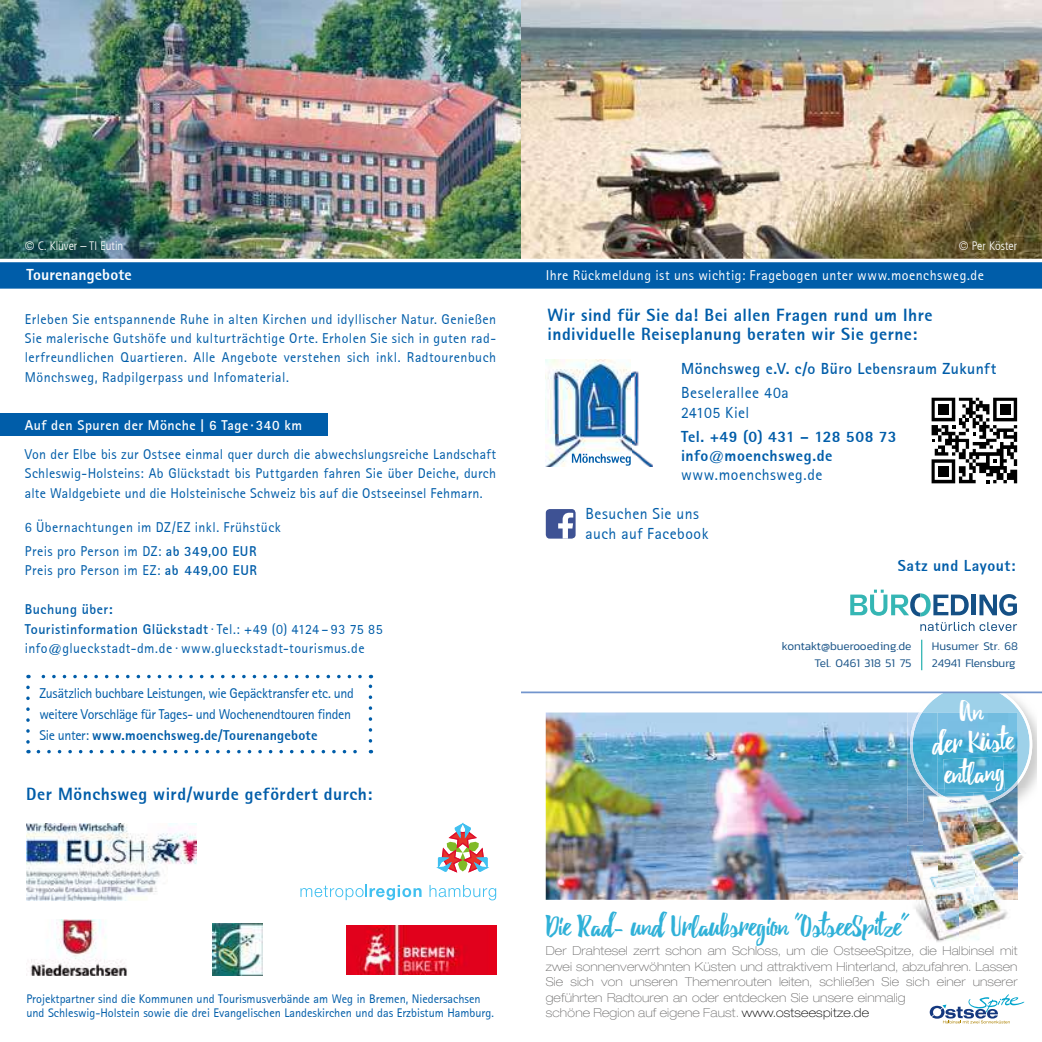
<style>
.page{position:relative;width:1042px;height:1042px;background:#fff}
.page>*{position:absolute;margin:0;border:0;box-sizing:border-box;transform-origin:0 0}
.t1{font:30.8px "Beacon";color:#30b1d8}
.t2{font:30.8px/30.8px "Beacon";color:#fff;text-align:center}
.t3{font:800 17.5px/19.2px "Libre Sans Serif Black S Si";letter-spacing:.03em;color:#005da9}
.t4{font:15.75px/19.2px "Libre Sans Serif S Si";letter-spacing:.03em;color:#005da9}
.t5{font:800 15.75px/19.2px "Libre Sans Serif Black S Si";letter-spacing:.035em;color:#005da9}
.t6{font:700 15.75px "Libre Sans Serif S Si";letter-spacing:.03em;color:#005da9}
.t7{font:800 15.75px "Libre Sans Serif Black S Si";letter-spacing:.01em;color:#fff}
.t8{font:14px/19.2px "Libre Sans Serif S Si";letter-spacing:.025em;color:#005da9;text-align:justify}
.t9{font:14px/21px "Libre Sans Serif S Si";letter-spacing:-.02em;color:#005da9}
.t10{font:14px "Libre Sans Serif S Si";letter-spacing:.035em;color:#fff}
.t11{font:800 14px "Libre Sans Serif Black S Si";letter-spacing:.015em;color:#005da9}
.t12{font:700 14px "Libre Sans Serif S Si";letter-spacing:.035em;color:#fff}
.t13{font:100 expanded 12.42px/15.4px "Helvetica Neue LT";letter-spacing:.01em;color:#706f6f}
.t14{font:12.25px/14px "Libre Sans Serif S Si";color:#005da9}
.t15{font:300 condensed 12.25px "Frutiger LT";color:#fff}
.t16{font:300 11.9px/16.8px "Kanit";color:#155085;text-align:right}
.s1{font-weight:700}
.s2{font-family:"Arial"}
.s3{font-family:"Libre Sans Serif S Si";font-weight:400}
.s4{color:#000}
</style>
<div class="page">
<img style="left:0;top:0;width:1042px;height:259px">
<svg style="left:0;top:262px;width:1042px;height:27px;background:#0560aa"></svg>
<div style="left:0;top:413px;width:327px;height:23px;background:#005da9"></div>
<img style="left:1012px;top:854px;width:5px;height:46px">
<img style="left:546px;top:712px;width:377px;height:188px">
<img style="left:907px;top:693px;width:130px;height:95px">
<img style="left:907px;top:712px;width:16px;height:110px">
<img style="left:910px;top:712px;width:9px;height:76px">
<img style="left:1017px;top:795px;width:9px;height:91px">
<img style="left:923px;top:822px;width:54px;height:23px">
<img style="left:977px;top:795px;width:40px;height:59px">
<img style="left:937px;top:805px;width:40px;height:17px">
<img style="left:923px;top:795px;width:14px;height:27px">
<img style="left:937px;top:795px;width:38px;height:10px">
<img style="left:975px;top:795px;width:39px;height:10px">
<svg style="left:919px;top:693px;width:113px;height:102px;background:#77bedc"></svg>
<img style="left:944px;top:788px;width:60px;height:6px">
<img style="left:909px;top:900px;width:99px;height:42px">
<img style="left:937px;top:886px;width:75px;height:14px">
<img style="left:907px;top:845px;width:30px;height:55px">
<img style="left:923px;top:845px;width:89px;height:41px">
<svg style="left:929px;top:994px;width:96px;height:29px"></svg>
<svg style="left:546px;top:509px;width:29px;height:29px"></svg>
<img style="left:546px;top:359px;width:107px;height:107px">
<svg style="left:572px;top:454px;width:59px;height:12px"></svg>
<hr style="left:521px;top:691px;width:521px;height:2px;background:#7295cd">
<img style="left:26px;top:919px;width:101px;height:56px">
<svg style="left:437px;top:822px;width:52px;height:51px"></svg>
<svg style="left:300px;top:885px;width:121px;height:15px"></svg>
<svg style="left:429px;top:885px;width:67px;height:15px"></svg>
<img style="left:213px;top:924px;width:49px;height:51px">
<img style="left:347px;top:925px;width:149px;height:49px">
<img style="left:26px;top:823px;width:170px;height:77px">
<hr style="left:971px;top:594px;width:4px;height:21px;background:#155085">
<svg style="left:979px;top:594px;width:38px;height:22px"></svg>
<svg style="left:850px;top:589px;width:118px;height:27px"></svg>
<svg style="left:920px;top:622px;width:97px;height:9px"></svg>
<hr style="left:921px;top:640px;width:1px;height:30px;background:#35b6b4">
<svg style="left:26px;top:687px;width:4px;height:66px"></svg>
<svg style="left:38px;top:750px;width:333px;height:3px"></svg>
<svg style="left:369px;top:675px;width:3px;height:66px"></svg>
<svg style="left:28px;top:675px;width:332px;height:3px"></svg>
<svg style="left:931px;top:398px;width:86px;height:85px"></svg>
<div style="left:1000px;top:404px;width:10px;height:10px;background:#000"></div>
<div style="left:938px;top:466px;width:10px;height:10px;background:#000"></div>
<div style="left:938px;top:404px;width:10px;height:10px;background:#000"></div>
<p class="t15" style="left:25px;top:239px;width:100px">© C. Klüver – TI Eutin</p>
<p class="t15" style="left:959px;top:239px;width:60px">© Per Köster</p>
<p class="t7" style="left:27px;top:265px;width:107px">Tourenangebote</p>
<p class="t8" style="left:25px;top:309px;width:473px">Erleben Sie entspannende Ruhe in alten Kirchen und idyllischer Natur. Genießen Sie malerische Gutshöfe und kulturträchtige Orte. Erholen Sie sich in guten rad&shy;lerfreundlichen Quartieren. Alle Angebote verstehen sich inkl. Radtourenbuch Mönchsweg, Radpilgerpass und Infomaterial.</p>
<p class="t12" style="left:25px;top:416px;width:279px">Auf den Spuren der Mönche | 6 Tage ∙ 340 km</p>
<p class="t8" style="left:25px;top:445px;width:473px">Von der Elbe bis zur Ostsee einmal quer durch die abwechslungsreiche Landschaft Schleswig-Holsteins: Ab Glückstadt bis Puttgarden fahren Sie über Deiche, durch alte Waldgebiete und die Holsteinische Schweiz bis auf die Ostseeinsel Fehmarn.</p>
<p class="t8" style="left:25px;top:515px;width:257px;line-height:24.2px">6 Übernachtungen im DZ/EZ inkl. Frühstück<br>Preis pro Person im DZ: <span class="s1">ab 349,00 EUR</span></p>
<p class="t8" style="left:25px;top:561px;width:234px">Preis pro Person im EZ: <span class="s1">ab 449,00 EUR</span></p>
<p class="t8" style="left:25px;top:600px;width:359px;text-align:left"><span class="s1">Buchung über:<br>Touristinformation Glückstadt</span><span class="s2">∙</span> Tel.: +49 (0) 4124 – 93 75 85 info@glueckstadt-dm.de <span class="s2">∙</span> www.glueckstadt-tourismus.de</p>
<p class="t9" style="left:39px;top:683px;width:316px">Zusätzlich buchbare Leistungen, wie Gepäcktransfer etc. und weitere Vorschläge für Tages- und Wochenendtouren finden</p>
<p class="t11" style="left:39px;top:726px;width:280px"><span class="s3">Sie unter:</span> www.moenchsweg.de/Tourenangebote</p>
<p class="t3" style="left:26px;top:784px;width:347px">Der Mönchsweg wird/wurde gefördert durch:</p>
<p class="t14" style="left:26px;top:992px;width:469px">Projektpartner sind die Kommunen und Tourismusverbände am Weg in Bremen, Niedersachsen und Schleswig-Holstein sowie die drei Evangelischen Landeskirchen und das Erzbistum Hamburg.</p>
<p class="t10" style="left:546px;top:267px;width:440px">Ihre Rückmeldung ist uns wichtig: Fragebogen unter www.moenchsweg.de</p>
<p class="t3" style="left:547px;top:305px;width:387px">Wir sind für Sie da! Bei allen Fragen rund um Ihre individuelle Reiseplanung beraten wir Sie gerne:</p>
<p class="t6" style="left:681px;top:359px;width:317px">Mönchsweg e.V. c/o Büro Lebensraum Zukunft</p>
<p class="t4" style="left:681px;top:383px;width:109px">Beselerallee 40a<br>24105 Kiel</p>
<p class="t5" style="left:681px;top:426px;width:217px">Tel. +49 (0) 431 – 128 508 73 info@moenchsweg.de</p>
<p class="t4" style="left:681px;top:465px;width:143px">www.moenchsweg.de</p>
<p class="t4" style="left:585px;top:504px;width:124px">Besuchen Sie uns auch auf Facebook</p>
<p class="t5" style="left:897px;top:555px;width:119px">Satz und Layout:</p>
<p class="t16" style="left:782px;top:637px;width:131px">kontakt@buerooeding.de<br>Tel. 0461 318 51 75</p>
<p class="t16" style="left:932px;top:637px;width:88px;text-align:left">Husumer Str. 68<br>24941 Flensburg</p>
<h1 class="t2" style="left:929px;top:699px;width:83px;rotate:-3deg">An<br>der Küste entlang</h1>
<h1 class="t1" style="left:546px;top:907px;width:363px">Die Rad- und Urlaubsregion "OstseeSpitze"</h1>
<p class="t13" style="left:546px;top:943px;width:473px">Der Drahtesel zerrt schon am Schloss, um die OstseeSpitze, die Halbinsel mit zwei sonnenverwöhnten Küsten und attraktivem Hinterland, abzufahren. Lassen Sie sich von unseren Themenrouten leiten, schließen Sie sich einer unserer geführten Radtouren an oder entdecken Sie unsere einmalig<br>schöne Region auf eigene Faust. <span class="s4">www.ostseespitze.de</span></p>
</div>
